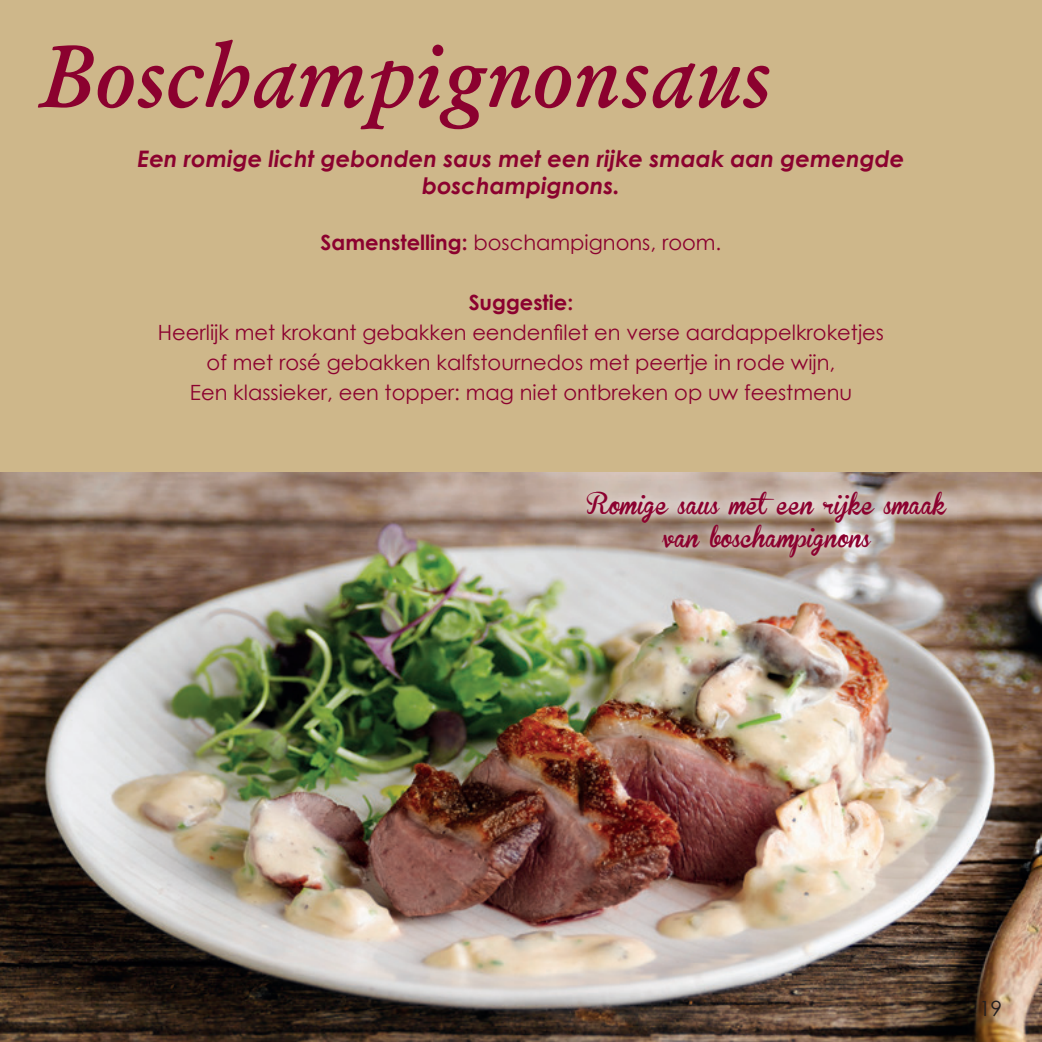
<style>
.page{position:relative;width:1042px;height:1042px;background:#fff}
.page>*{position:absolute;margin:0;border:0;box-sizing:border-box;transform-origin:0 0}
.t1{font:italic 600 87.5px "Garamond";color:#8b012f}
.t2{font:italic 700 22.75px/27.3px "Century Gothic";color:#8b012f;text-align:center}
.t3{font:21px/30.1px "Century Gothic";color:#8b012f;text-align:center}
.t4{font:21px/33.2px "Brannboll Fet";color:#8b012f;text-align:center}
.t5{font:700 21px "Century Gothic";color:#8b012f}
.t6{font:21px "Century Gothic";color:#231f20}
.s1{font-weight:700}
</style>
<div class="page">
<img style="left:0;top:471px;width:1042px;height:571px">
<div style="left:0;top:0;width:1042px;height:471px;background:#ceb78a"></div>
<img style="left:576px;top:481px;width:381px;height:87px">
<h1 class="t1" style="left:40px;top:18px;width:733px">Boschampignonsaus</h1>
<p class="t2" style="left:138px;top:144px;width:768px">Een romige licht gebonden saus met een rijke smaak aan gemengde boschampignons.</p>
<p class="t3" style="left:321px;top:227px;width:402px"><span class="s1">Samenstelling:</span> boschampignons, room.</p>
<p class="t5" style="left:469px;top:286px;width:106px">Suggestie:</p>
<p class="t3" style="left:158px;top:317px;width:727px">Heerlijk met krokant gebakken eendenfilet en verse aardappelkroketjes of met rosé gebakken kalfstournedos met peertje in rode wijn,<br>Een klassieker, een topper: mag niet ontbreken op uw feestmenu</p>
<p class="t4" style="left:587px;top:489px;width:361px">Romige saus meteen rijke smaak van boschampignons</p>
<p class="t6" style="left:979px;top:994px;width:25px">19</p>
</div>
